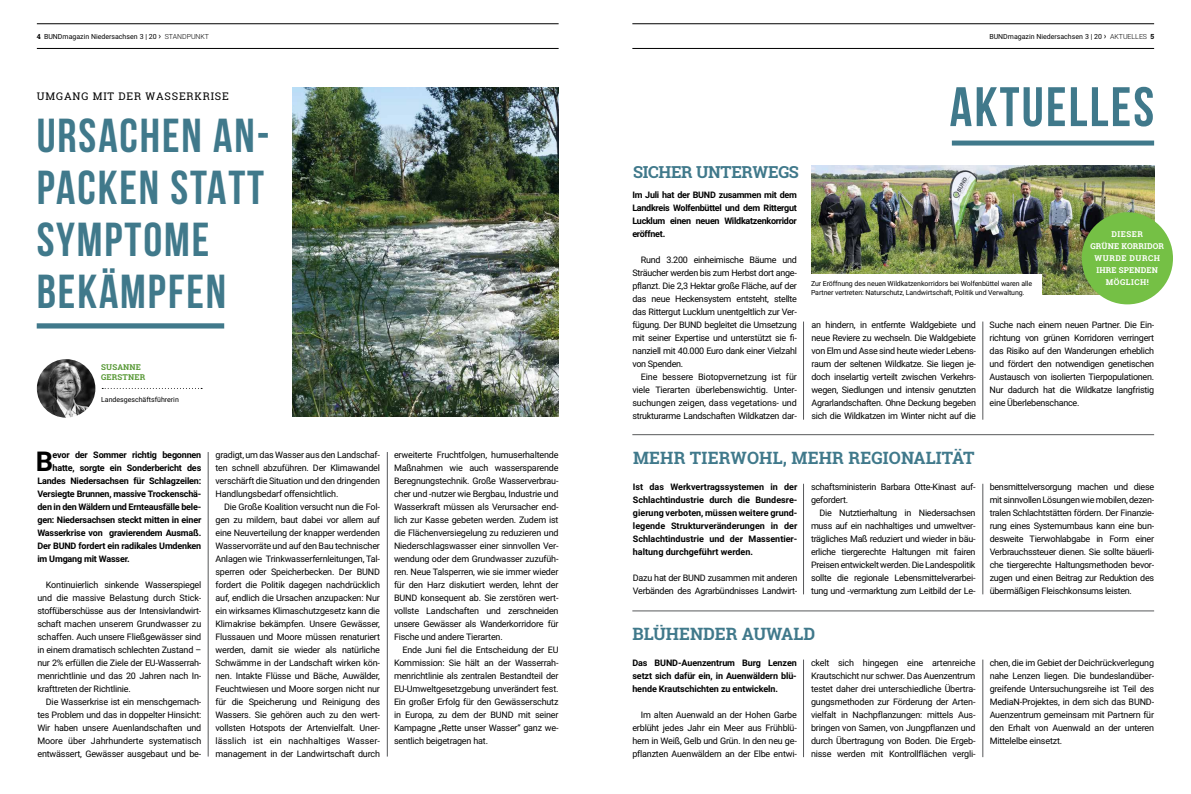
<style>
.page{position:relative;width:1191px;height:794px;background:#fff}
.page>*{position:absolute;margin:0;border:0;box-sizing:border-box;transform-origin:0 0}
.t1{font:700 55.5px "Bebas Neue";letter-spacing:.04em;color:#40798b}
.t2{font:700 47.6px/52px "Bebas Neue";letter-spacing:.04em;color:#40798b}
.t3{font:700 27.3px "Roboto";color:#000}
.t4{font:700 17px "Roboto Slab";letter-spacing:.01em;color:#40798b}
.t5{font:700 16.5px "Roboto Slab";letter-spacing:-.02em;color:#40798b}
.t6{font:10.5px "Roboto Slab";letter-spacing:.08em;color:#000}
.t7{font:9px/13px "Roboto";letter-spacing:-.03em;color:#000;text-align:justify}
.t8{font:700 9px/13px "Roboto";letter-spacing:-.02em;color:#000;text-align:justify}
.t9{font:700 8px/12px "Roboto Slab";letter-spacing:.02em;color:#fff;text-align:center}
.t10{font:700 8px/10px "Roboto Slab";letter-spacing:.02em;color:#579835}
.t11{font:7px/9px "Roboto";letter-spacing:-.01em;color:#000}
.s1{font-family:"Roboto Slab";font-weight:700}
.s2{font-size:9px}
.s3{font-weight:300}
</style>
<div class="page">
<div style="left:952px;top:141px;width:202px;height:5px;background:#40798b"></div>
<hr style="left:208px;top:452px;width:1px;height:304px;background:#58595b">
<hr style="left:387px;top:452px;width:1px;height:304px;background:#58595b">
<hr style="left:803px;top:321px;width:1px;height:99px;background:#58595b">
<hr style="left:982px;top:321px;width:1px;height:99px;background:#58595b">
<img style="left:292px;top:87px;width:266px;height:330px">
<div style="left:37px;top:323px;width:187px;height:5px;background:#40798b"></div>
<svg style="left:102px;top:388px;width:100px;height:1px"></svg>
<img style="left:37px;top:359px;width:58px;height:59px;border-radius:29px">
<hr style="left:632px;top:610px;width:522px;height:1px;background:#58595b">
<hr style="left:632px;top:434px;width:522px;height:1px;background:#58595b">
<img style="left:811px;top:165px;width:343px;height:130px">
<div style="left:805px;top:274px;width:236px;height:27px;background:#fff"></div>
<div style="left:1081px;top:212px;width:92px;height:92px;background:#75c045;border-radius:50%"></div>
<hr style="left:803px;top:484px;width:1px;height:110px;background:#58595b">
<hr style="left:982px;top:484px;width:1px;height:110px;background:#58595b">
<hr style="left:803px;top:659px;width:1px;height:98px;background:#58595b">
<hr style="left:982px;top:659px;width:1px;height:98px;background:#58595b">
<hr style="left:37px;top:48px;width:521px;height:1px;background:#000">
<hr style="left:632px;top:48px;width:522px;height:1px;background:#000">
<hr style="left:37px;top:23px;width:521px;height:1px;background:#000">
<hr style="left:632px;top:23px;width:522px;height:1px;background:#000">
<p class="t11" style="left:37px;top:31px;width:174px"><span class="s1">4</span> BUNDmagazin Niedersachsen 3 | 20 <span class="s2">›</span> <span class="s3">STANDPUNKT</span></p>
<p class="t11" style="left:989px;top:31px;width:166px">BUNDmagazin Niedersachsen 3 | 20 <span class="s2">›</span> <span class="s3">AKTUELLES</span> <span class="s1">5</span></p>
<p class="t6" style="left:37px;top:89px;width:194px">UMGANG MIT DER WASSERKRISE</p>
<h2 class="t2" style="left:37px;top:109px;width:234px">URSACHEN AN-<br>PACKEN STATT<br>SYMPTOME<br>BEKÄMPFEN</h2>
<p class="t10" style="left:101px;top:362px;width:46px">SUSANNE<br>GERSTNER</p>
<p class="t11" style="left:101px;top:394px;width:79px">Landesgeschäftsführerin</p>
<h3 class="t3" style="left:36px;top:442px;width:19px">B</h3>
<p class="t8" style="left:53px;top:448px;width:150px">evor der Sommer richtig begonnen</p>
<p class="t8" style="left:53px;top:461px;width:150px">hatte, sorgte ein Sonderbericht des</p>
<p class="t8" style="left:37px;top:474px;width:165px">Landes Niedersachsen für Schlagzeilen:</p>
<p class="t8" style="left:37px;top:486px;width:165px">Versiegte Brunnen, massive Trockenschä-</p>
<p class="t8" style="left:37px;top:499px;width:165px">den in den Wäldern und Ernteausfälle bele-</p>
<p class="t8" style="left:37px;top:512px;width:165px">gen: Niedersachsen steckt mitten in einer</p>
<p class="t8" style="left:37px;top:525px;width:165px">Wasserkrise von gravierendem Ausmaß.</p>
<p class="t8" style="left:37px;top:538px;width:165px">Der BUND fordert ein radikales Umdenken</p>
<p class="t8" style="left:37px;top:551px;width:94px">im Umgang mit Wasser.</p>
<p class="t7" style="left:37px;top:577px;width:165px;text-indent:9px">Kontinuierlich sinkende Wasserspiegel und die massive Belastung durch Stick&shy;stoffüberschüsse aus der Intensivlandwirt&shy;schaft machen unserem Grundwasser zu schaffen. Auch unsere Fließgewässer sind in einem dramatisch schlechten Zustand – nur 2% erfüllen die Ziele der EU-Wasserrah&shy;menrichtlinie und das 20 Jahren nach In&shy;krafttreten der Richtlinie.</p>
<p class="t7" style="left:37px;top:694px;width:165px;text-indent:9px">Die Wasserkrise ist ein menschgemach&shy;tes Problem und das in doppelter Hinsicht:<br>Wir haben unsere Auenlandschaften und Moore über Jahrhunderte systematisch entwässert, Gewässer ausgebaut und be-</p>
<p class="t7" style="left:215px;top:447px;width:166px">gradigt, um das Wasser aus den Landschaf&shy;ten schnell abzuführen. Der Klimawandel verschärft die Situation und den dringenden Handlungsbedarf offensichtlich.</p>
<p class="t7" style="left:215px;top:499px;width:166px;text-indent:9px">Die Große Koalition versucht nun die Fol&shy;gen zu mildern, baut dabei vor allem auf eine Neuverteilung der knapper werdenden Wasservorräte und auf den Bau technischer Anlagen wie Trinkwasserfernleitungen, Tal&shy;sperren oder Speicherbecken. Der BUND fordert die Politik dagegen nachdrücklich auf, endlich die Ursachen anzupacken: Nur ein wirksames Klimaschutzgesetz kann die Klimakrise bekämpfen. Unsere Gewässer, Flussauen und Moore müssen renaturiert werden, damit sie wieder als natürliche Schwämme in der Landschaft wirken kön&shy;nen. Intakte Flüsse und Bäche, Auwälder, Feuchtwiesen und Moore sorgen nicht nur für die Speicherung und Reinigung des Wassers. Sie gehören auch zu den wert&shy;vollsten Hotspots der Artenvielfalt. Uner&shy;lässlich ist ein nachhaltiges Wasser&shy;management in der Landwirtschaft durch</p>
<p class="t7" style="left:394px;top:447px;width:166px">erweiterte Fruchtfolgen, humuserhaltende Maßnahmen wie auch wassersparende Beregnungstechnik. Große Wasserverbrau&shy;cher und -nutzer wie Bergbau, Industrie und Wasserkraft müssen als Verursacher end&shy;lich zur Kasse gebeten werden. Zudem ist die Flächenversiegelung zu reduzieren und Niederschlagswasser einer sinnvollen Ver&shy;wendung oder dem Grundwasser zuzufüh&shy;ren. Neue Talsperren, wie sie immer wieder für den Harz diskutiert werden, lehnt der BUND konsequent ab. Sie zerstören wert&shy;vollste Landschaften und zerschneiden unsere Gewässer als Wanderkorridore für Fische und andere Tierarten.</p>
<p class="t7" style="left:394px;top:642px;width:166px;text-indent:9px">Ende Juni fiel die Entscheidung der EU Kommission: Sie hält an der Wasserrah&shy;menrichtlinie als zentralen Bestandteil der EU-Umweltgesetzgebung unverändert fest.<br>Ein großer Erfolg für den Gewässerschutz in Europa, zu dem der BUND mit seiner Kampagne „Rette unser Wasser“ ganz we&shy;sentlich beigetragen hat.</p>
<h1 class="t1" style="left:949px;top:76px;width:206px">AKTUELLES</h1>
<h3 class="t5" style="left:633px;top:161px;width:167px">SICHER UNTERWEGS</h3>
<p class="t8" style="left:632px;top:188px;width:166px">Im Juli hat der BUND zusammen mit dem Landkreis Wolfenbüttel und dem Rittergut Lucklum einen neuen Wildkatzenkorridor eröffnet.</p>
<p class="t7" style="left:632px;top:253px;width:166px;text-indent:9px">Rund 3.200 einheimische Bäume und Sträucher werden bis zum Herbst dort ange&shy;pflanzt. Die 2,3 Hektar große Fläche, auf der das neue Heckensystem entsteht, stellte das Rittergut Lucklum unentgeltlich zur Ver&shy;fügung. Der BUND begleitet die Umsetzung mit seiner Expertise und unterstützt sie fi&shy;nanziell mit 40.000 Euro dank einer Vielzahl von Spenden.</p>
<p class="t7" style="left:632px;top:369px;width:166px;text-indent:9px">Eine bessere Biotopvernetzung ist für viele Tierarten überlebenswichtig. Unter&shy;suchungen zeigen, dass vegetations- und strukturarme Landschaften Wildkatzen dar-</p>
<p class="t11" style="left:811px;top:279px;width:223px">Zur Eröffnung des neuen Wildkatzenkorridors bei Wolfenbüttel waren alle<br>Partner vertreten: Naturschutz, Landwirtschaft, Politik und Verwaltung.</p>
<p class="t9" style="left:1090px;top:228px;width:75px">DIESER<br>GRÜNE KORRIDOR<br>WURDE DURCH<br>IHRE SPENDEN<br>MÖGLICH!</p>
<p class="t7" style="left:811px;top:317px;width:166px">an hindern, in entfernte Waldgebiete und neue Reviere zu wechseln. Die Waldgebiete von Elm und Asse sind heute wieder Lebens&shy;raum der seltenen Wildkatze. Sie liegen je&shy;doch inselartig verteilt zwischen Verkehrs&shy;wegen, Siedlungen und intensiv genutzten Agrarlandschaften. Ohne Deckung begeben sich die Wildkatzen im Winter nicht auf die</p>
<p class="t7" style="left:989px;top:317px;width:166px">Suche nach einem neuen Partner. Die Ein&shy;richtung von grünen Korridoren verringert das Risiko auf den Wanderungen erheblich und fördert den notwendigen genetischen Austausch von isolierten Tierpopulationen.<br>Nur dadurch hat die Wildkatze langfristig eine Überlebenschance.</p>
<h3 class="t4" style="left:633px;top:446px;width:343px">MEHR TIERWOHL, MEHR REGIONALITÄT</h3>
<p class="t8" style="left:633px;top:480px;width:166px">Ist das Werkvertragssystemen in der Schlachtindustrie durch die Bundesre&shy;gierung verboten, müssen weitere grund&shy;legende Strukturveränderungen in der Schlachtindustrie und der Massentier&shy;haltung durchgeführt werden.</p>
<p class="t7" style="left:633px;top:571px;width:166px">Dazu hat der BUND zusammen mit anderen<br>Verbänden des Agrarbündnisses Landwirt-</p>
<p class="t7" style="left:811px;top:480px;width:166px">schaftsministerin Barbara Otte-Kinast auf&shy;gefordert.</p>
<p class="t7" style="left:811px;top:506px;width:166px;text-indent:9px">Die Nutztierhaltung in Niedersachsen muss auf ein nachhaltiges und umweltver&shy;trägliches Maß reduziert und wieder in bäu&shy;erliche tiergerechte Haltungen mit fairen Preisen entwickelt werden. Die Landespolitik sollte die regionale Lebensmittelverarbei&shy;tung und -vermarktung zum Leitbild der Le-</p>
<h3 class="t4" style="left:632px;top:622px;width:184px">BLÜHENDER AUWALD</h3>
<p class="t7" style="left:989px;top:480px;width:166px">bensmittelversorgung machen und diese mit sinnvollen Lösungen wie mobilen, dezen&shy;tralen Schlachtstätten fördern. Der Finanzie&shy;rung eines Systemumbaus kann eine bun&shy;desweite Tierwohlabgabe in Form einer Verbrauchssteuer dienen. Sie sollte bäuerli&shy;che tiergerechte Haltungsmethoden bevor&shy;zugen und einen Beitrag zur Reduktion des übermäßigen Fleischkonsums leisten.</p>
<p class="t8" style="left:632px;top:656px;width:166px">Das BUND-Auenzentrum Burg Lenzen setzt sich dafür ein, in Auenwäldern blü&shy;hende Krautschichten zu entwickeln.</p>
<p class="t7" style="left:632px;top:708px;width:166px;text-indent:9px">Im alten Auenwald an der Hohen Garbe erblüht jedes Jahr ein Meer aus Frühblü&shy;hern in Weiß, Gelb und Grün. In den neu ge&shy;pflanzten Auenwäldern an der Elbe entwi-</p>
<p class="t7" style="left:811px;top:655px;width:166px">ckelt sich hingegen eine artenreiche Krautschicht nur schwer. Das Auenzentrum testet daher drei unterschiedliche Übertra&shy;gungsmethoden zur Förderung der Arten&shy;vielfalt in Nachpflanzungen: mittels Aus&shy;bringen von Samen, von Jungpflanzen und durch Übertragung von Boden. Die Ergeb&shy;nisse werden mit Kontrollflächen vergli-</p>
<p class="t7" style="left:989px;top:655px;width:166px">chen, die im Gebiet der Deichrückverlegung nahe Lenzen liegen. Die bundeslandüber&shy;greifende Untersuchungsreihe ist Teil des MediaN-Projektes, in dem sich das BUND-Auenzentrum gemeinsam mit Partnern für den Erhalt von Auenwald an der unteren Mittelelbe einsetzt.</p>
</div>
